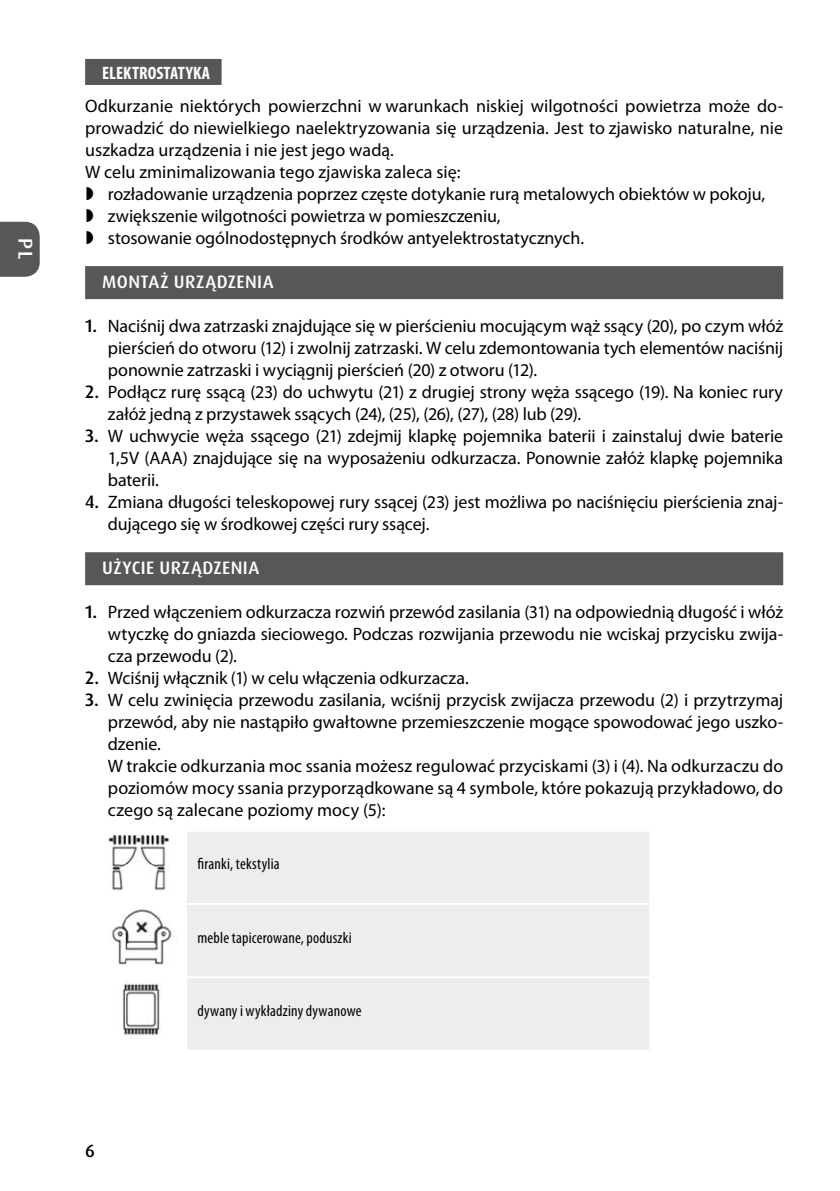
<style>
.page{position:relative;width:840px;height:1191px;background:#fff}
.page>*{position:absolute;margin:0;border:0;box-sizing:border-box;transform-origin:0 0}
.t1{font:500 20px "Dax Pro";color:#fff}
.t2{font:18px/22px "Myriad Pro";letter-spacing:-.005em;color:#000}
.t3{font:500 18px "Dax Pro";letter-spacing:.025em;color:#fff}
.t4{font:700 condensed 18px "Myriad Pro";letter-spacing:.005em;color:#fff}
.t5{font:500 18px "Dax Pro";color:#000}
.t6{font:condensed 16px "Myriad Pro";letter-spacing:.01em;color:#000}
.s1{font-family:"Dax Pro";font-weight:500}
</style>
<div class="page">
<svg style="left:0;top:222px;width:40px;height:55px;background:#5f5f5e"></svg>
<div style="left:85px;top:59px;width:136px;height:26px;background:#575756"></div>
<div style="left:85px;top:266px;width:697px;height:33px;background:#575756"></div>
<div style="left:85px;top:552px;width:697px;height:33px;background:#575756"></div>
<div style="left:187px;top:832px;width:462px;height:217px;background:#ededed"></div>
<hr style="left:186px;top:903px;width:465px;height:2px;background:#fff">
<hr style="left:186px;top:976px;width:465px;height:2px;background:#fff">
<img style="left:108px;top:834px;width:62px;height:57px">
<img style="left:112px;top:908px;width:63px;height:57px">
<img style="left:123px;top:981px;width:37px;height:55px">
<p class="t1" style="left:38px;top:238px;width:23px;rotate:90deg">PL</p>
<p class="t4" style="left:102px;top:63px;width:109px">ELEKTROSTATYKA</p>
<p class="t2" style="left:85px;top:95px;width:699px">Odkurzanie niektórych powierzchni w warunkach niskiej wilgotności powietrza może do&shy;prowadzić do niewielkiego naelektryzowania się urządzenia. Jest to zjawisko naturalne, nie uszkadza urządzenia i nie jest jego wadą.<br>W celu zminimalizowania tego zjawiska zaleca się:</p>
<p class="t2" style="left:108px;top:183px;width:658px">rozładowanie urządzenia poprzez częste dotykanie rurą metalowych obiektów w pokoju, zwiększenie wilgotności powietrza w pomieszczeniu,<br>stosowanie ogólnodostępnych środków antyelektrostatycznych.</p>
<p class="t3" style="left:102px;top:270px;width:173px">MONTAŻ URZĄDZENIA</p>
<p class="t2" style="left:108px;top:315px;width:676px;text-align:justify;text-indent:-23px"><span class="s1">1.</span> Naciśnij dwa zatrzaski znajdujące się w pierścieniu mocującym wąż ssący (20), po czym włóż pierścień do otworu (12) i zwolnij zatrzaski. W celu zdemontowania tych elementów naciśnij ponownie zatrzaski i wyciągnij pierścień (20) z otworu (12).</p>
<p class="t2" style="left:108px;top:381px;width:676px;text-indent:-23px"><span class="s1">2.</span> Podłącz rurę ssącą (23) do uchwytu (21) z drugiej strony węża ssącego (19). Na koniec rury załóż jedną z przystawek ssących (24), (25), (26), (27), (28) lub (29).</p>
<p class="t2" style="left:108px;top:425px;width:676px;text-align:justify;text-indent:-23px"><span class="s1">3.</span> W uchwycie węża ssącego (21) zdejmij klapkę pojemnika baterii i zainstaluj dwie baterie 1,5V (AAA) znajdujące się na wyposażeniu odkurzacza. Ponownie załóż klapkę pojemnika baterii.</p>
<p class="t2" style="left:108px;top:491px;width:676px;text-indent:-23px"><span class="s1">4.</span> Zmiana długości teleskopowej rury ssącej (23) jest możliwa po naciśnięciu pierścienia znaj&shy;dującego się w środkowej części rury ssącej.</p>
<p class="t3" style="left:102px;top:556px;width:158px">UŻYCIE URZĄDZENIA</p>
<p class="t2" style="left:108px;top:601px;width:676px;text-align:justify;text-indent:-23px"><span class="s1">1.</span> Przed włączeniem odkurzacza rozwiń przewód zasilania (31) na odpowiednią długość i włóż wtyczkę do gniazda sieciowego. Podczas rozwijania przewodu nie wciskaj przycisku zwija&shy;cza przewodu (2).</p>
<p class="t2" style="left:85px;top:667px;width:385px"><span class="s1">2.</span> Wciśnij włącznik (1) w celu włączenia odkurzacza.</p>
<p class="t2" style="left:108px;top:689px;width:676px;text-indent:-23px"><span class="s1">3.</span> W celu zwinięcia przewodu zasilania, wciśnij przycisk zwijacza przewodu (2) i przytrzymaj przewód, aby nie nastąpiło gwałtowne przemieszczenie mogące spowodować jego uszko&shy;dzenie.<br>W trakcie odkurzania moc ssania możesz regulować przyciskami (3) i (4). Na odkurzaczu do poziomów mocy ssania przyporządkowane są 4 symbole, które pokazują przykładowo, do czego są zalecane poziomy mocy (5):</p>
<p class="t6" style="left:197px;top:855px;width:84px">firanki, tekstylia</p>
<p class="t6" style="left:197px;top:928px;width:156px">meble tapicerowane, poduszki</p>
<p class="t5" style="left:85px;top:1139px;width:11px">6</p>
<p class="t6" style="left:197px;top:1002px;width:165px">dywany i wykładziny dywanowe</p>
</div>
